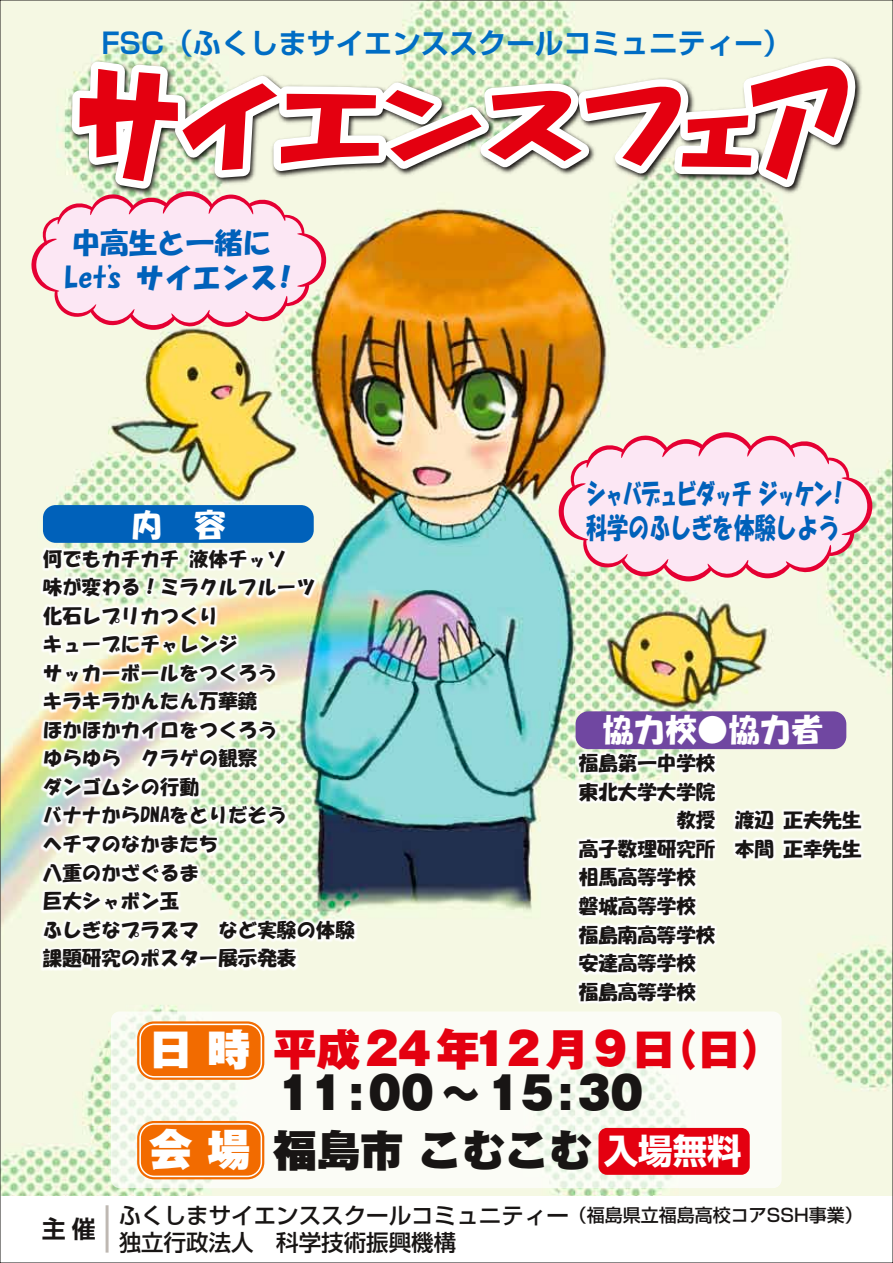
<style>
.page{position:relative;width:893px;height:1263px;background:#fff}
.page>*{position:absolute;margin:0;border:0;box-sizing:border-box;transform-origin:0 0}
.t1{font:900 43.5px/57px "Gothic MB101 Pr 6 N";color:#181514}
.t2{font:900 43.5px "Gothic MB101 Pr 6 N";color:#e40010}
.t3{font:900 43.5px "Gothic MB101 Pr 6 N";color:#fff}
.t4{font:700 34.5px "Shin Go Pr 6 N";color:#fff}
.t5{font:31.5px "HG Soei Kakupoptai";color:#fff}
.t6{font:28.5px/34.5px "HG Soei Kakupoptai";color:#0061ba;scale:.71 1}
.t7{font:700 28.5px "Shin Go Pr 6 N De";color:#006dc4}
.t8{font:28.5px/34.5px "HG Soei Kakupoptai";color:#0061ba}
.t9{font:700 24px "Shin Go Pr 6 N De";color:#181514}
.t10{font:500 22.5px "Shin Go Pr 6 N";color:#181514}
.t11{font:19.5px/28.5px "HG Soei Kakupoptai";color:#181514}
.t12{font:500 18px "Shin Go Pr 6 N";color:#181514}
</style>
<div class="page">
<img style="left:2px;top:2px;width:889px;height:1194px">
<hr style="left:106px;top:1205px;width:3px;height:47px;background:#beb8b2">
<svg style="left:111px;top:1011px;width:671px;height:177px;fill:#fbfcf6"></svg>
<svg style="left:558px;top:432px;width:314px;height:149px;background:#f5d7dd"></svg>
<div style="left:137px;top:1021px;width:127px;height:59px;border:6px solid #f26b00;border-radius:14px"></div>
<div style="left:140px;top:1024px;width:121px;height:53px;background:#f26b00;border-radius:14px"></div>
<div style="left:139px;top:1024px;width:123px;height:53px;border:2px solid #fff;border-radius:14px"></div>
<div style="left:137px;top:1121px;width:127px;height:58px;border:6px solid #f26b00;border-radius:14px"></div>
<div style="left:140px;top:1124px;width:121px;height:52px;background:#f26b00;border-radius:14px"></div>
<div style="left:139px;top:1123px;width:123px;height:54px;border:2px solid #fff;border-radius:14px"></div>
<svg style="left:31px;top:50px;width:837px;height:280px;background:#e7c3ac"></svg>
<img style="left:2px;top:491px;width:411px;height:559px">
<img style="left:520px;top:695px;width:371px;height:364px">
<div style="left:598px;top:1128px;width:152px;height:47px;background:#e40010;border-radius:9px"></div>
<h3 class="t7" style="left:102px;top:20px;width:691px">FSC（ふくしまサイエンススクールコミュニティー(</h3>
<h3 class="t8" style="left:271px;top:226px;width:30px;text-indent:-199px">中高生と一緒に!</h3>
<h3 class="t8" style="left:64px;top:260px;width:58px">Lets'</h3>
<h3 class="t8" style="left:136px;top:260px;width:144px">サイエンス</h3>
<h3 class="t5" style="left:131px;top:509px;width:96px">内　容</h3>
<p class="t11" style="left:189px;top:545px;width:99px">液体チッソ</p>
<p class="t11" style="left:43px;top:545px;width:313px">何でもカチカチ<br>味が変わる！ミラクルフルーツ<br>化石レプリカつくり<br>キューブにチャレンジ<br>サッカーボールをつくろう<br>キラキラかんたん万華鏡<br>ほかほかカイロをつくろう<br>ゆらゆら　クラゲの観察<br>ダンゴムシの行動<br>バナナからDNAをとりだそう<br>ヘチマのなかまたち<br>八重のかざぐるま<br>巨大シャボン玉<br>ふしぎなプラズマ　など実験の体験課題研究のポスター展示発表</p>
<h3 class="t6" style="left:586px;top:476px;width:358px">シャバデュビダッチジッケン科学のふしぎを体験しよう</h3>
<h3 class="t6" style="left:828px;top:476px;width:30px">!</h3>
<h3 class="t5" style="left:602px;top:714px;width:222px">協力校●協力者</h3>
<p class="t11" style="left:579px;top:749px;width:138px">福島第一中学校東北大学大学院</p>
<p class="t11" style="left:579px;top:835px;width:196px">高子数理研究所　本間相馬高等学校<br>磐城高等学校<br>福島南高等学校<br>安達高等学校<br>福島高等学校</p>
<p class="t11" style="left:784px;top:806px;width:79px">正夫先生正幸先生</p>
<p class="t9" style="left:42px;top:1209px;width:55px">主催</p>
<h1 class="t3" style="left:149px;top:1013px;width:103px">日時</h1>
<h1 class="t3" style="left:149px;top:1112px;width:103px">会場</h1>
<h1 class="t2" style="left:273px;top:1012px;width:208px">平成２４年</h1>
<h1 class="t1" style="left:273px;top:1064px;width:377px">１１:００~１５:３０福島市こむこむ</h1>
<h1 class="t2" style="left:469px;top:1012px;width:317px">１２月９（日日(</h1>
<h2 class="t4" style="left:604px;top:1123px;width:139px">入場無料</h2>
<p class="t10" style="left:119px;top:1196px;width:452px">ふくしまサイエンススクールコミュニティー</p>
<p class="t10" style="left:119px;top:1223px;width:339px">独立行政法人　科学技術振興機構</p>
<p class="t12" style="left:569px;top:1200px;width:295px">（福島県立福島高校コアSSH事業(</p>
</div>
